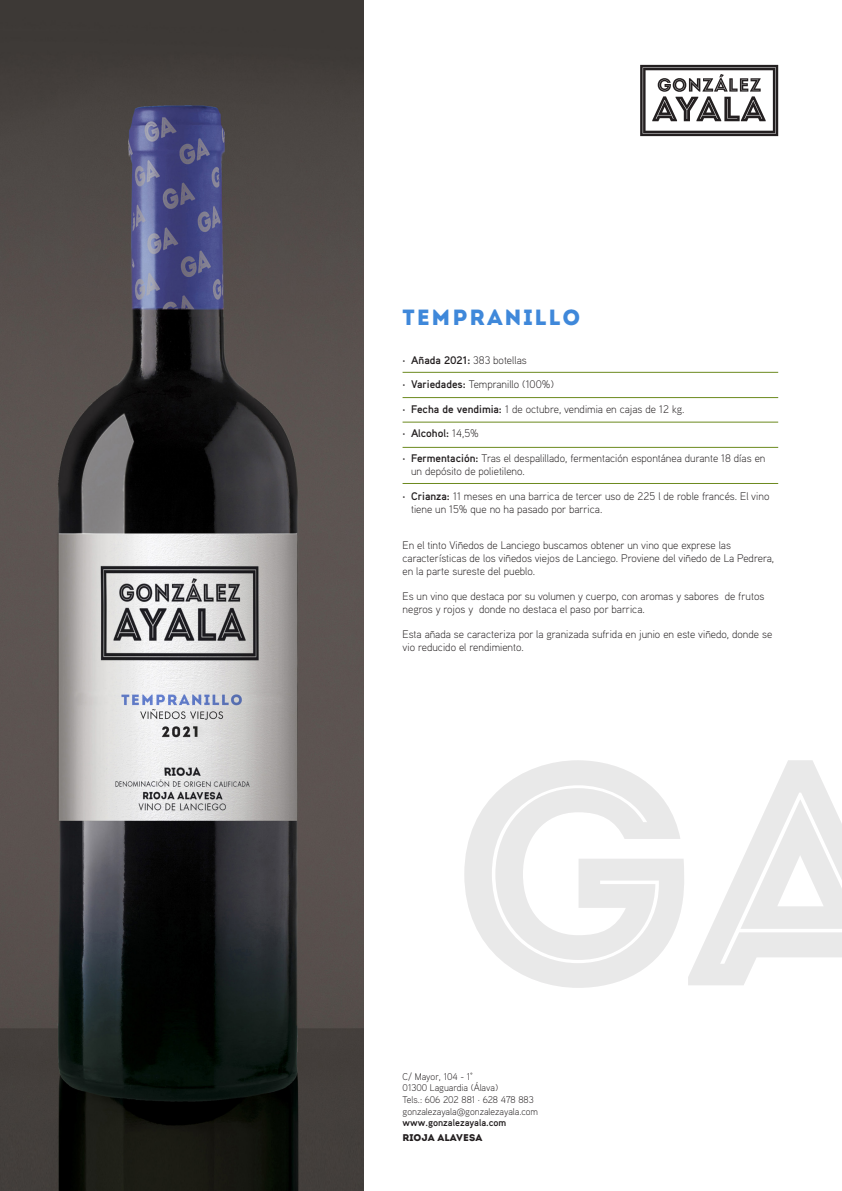
<style>
.page{position:relative;width:842px;height:1191px;background:#fff}
.page>*{position:absolute;margin:0;border:0;box-sizing:border-box;transform-origin:0 0}
.t1{font:22px "Intro Demo Black Caps";letter-spacing:.08em;color:#3f88da}
.t2{font:300 11px/13.2px "Aaux Pro";color:#231f20}
.t3{font:700 11px "Aaux Pro";color:#231f20}
.t4{font:300 9.8px "Aaux Pro";color:#231f20}
.t5{font:700 9.8px "Aaux Pro";color:#231f20}
.t6{font:9.8px "Intro Demo Black Caps";color:#231f20}
.s1{font-weight:300}
.s2{font-weight:700}
.s3{font-family:"DIN Next LT Pro"}
</style>
<div class="page">
<svg style="left:640px;top:65px;width:138px;height:71px"></svg>
<svg style="left:464px;top:760px;width:378px;height:228px;fill:#eae9ea"></svg>
<img style="left:0;top:0;width:363px;height:1191px">
<hr style="left:403px;top:372px;width:375px;height:1px;background:#6c8a1f">
<hr style="left:403px;top:397px;width:375px;height:1px;background:#6c8a1f">
<hr style="left:403px;top:422px;width:375px;height:1px;background:#6c8a1f">
<hr style="left:403px;top:447px;width:375px;height:1px;background:#6c8a1f">
<hr style="left:403px;top:483px;width:375px;height:1px;background:#6c8a1f">
<p class="t1" style="left:403px;top:304px;width:179px">TEMPRANILLO</p>
<p class="t3" style="left:403px;top:353px;width:126px">· Añada 2021: <span class="s1">383 botellas</span></p>
<p class="t2" style="left:403px;top:377px;width:153px"><span class="s2">· Variedades:</span> Tempranillo (100%)</p>
<p class="t2" style="left:403px;top:402px;width:284px"><span class="s2">· Fecha de vendimia:</span> 1 de octubre, vendimia en cajas de 12 kg.</p>
<p class="t3" style="left:403px;top:426px;width:78px">· Alcohol: <span class="s1">14,5%</span></p>
<p class="t2" style="left:411px;top:451px;width:356px;text-indent:-9px"><span class="s2">· Fermentación:</span> Tras el despalillado, fermentación espontánea durante 18 días en un depósito de polietileno.</p>
<p class="t2" style="left:411px;top:489px;width:360px;text-indent:-9px"><span class="s2">· Crianza:</span> 11 meses en una barrica de tercer uso de 225 l de roble francés. El vino tiene un 15% que no ha pasado por barrica.</p>
<p class="t2" style="left:403px;top:538px;width:373px">En el tinto Viñedos de Lanciego buscamos obtener un vino que exprese las características de los viñedos viejos de Lanciego. Proviene del viñedo de La Pedrera, en la parte sureste del pueblo.</p>
<p class="t2" style="left:403px;top:589px;width:363px">Es un vino que destaca por su volumen y cuerpo, con aromas y sabores de frutos negros y rojos y donde no destaca el paso por barrica.</p>
<p class="t2" style="left:403px;top:627px;width:371px">Esta añada se caracteriza por la granizada sufrida en junio en este viñedo, donde se vio reducido el rendimiento.</p>
<p class="t4" style="left:403px;top:1070px;width:72px">C/ Mayor, 104 - 1°</p>
<p class="t4" style="left:403px;top:1081px;width:97px">01300 Laguardia (Álava)</p>
<p class="t4" style="left:403px;top:1093px;width:133px">Tels.: 606 202 881 · 628 478 883</p>
<p class="t4" style="left:403px;top:1105px;width:137px">gonzalezayala<span class="s3">@</span>gonzalezayala.com</p>
<p class="t5" style="left:403px;top:1116px;width:105px">www.gonzalezayala.com</p>
<p class="t6" style="left:403px;top:1131px;width:81px">RIOJA ALAVESA</p>
</div>
